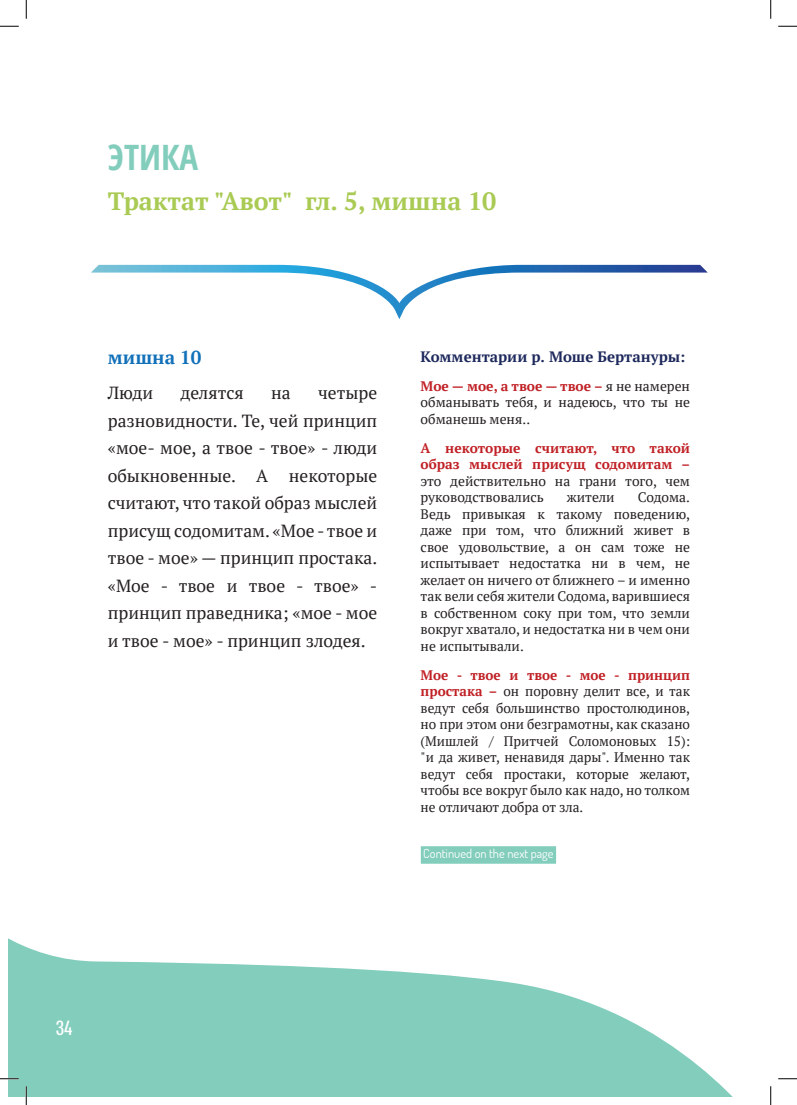
<style>
.page{position:relative;width:797px;height:1105px;background:#fff}
.page>*{position:absolute;margin:0;border:0;box-sizing:border-box;transform-origin:0 0}
.t1{font:700 35px "Open Sans Condensed";color:#82cdbc}
.t2{font:700 25px "PT Serif";color:#a9ca53}
.t3{font:23.75px "Almoni Tzar DL4.0 AAA";color:#fff}
.t4{font:700 18.75px "PT Serif";color:#1070b9}
.t5{font:17.5px/27.5px "PT Serif";color:#231f20;text-align:justify}
.t6{font:700 15px "PT Serif";color:#1d285c}
.t7{font:13.75px/16.5px "PT Serif";color:#231f20;text-align:justify}
.t8{font:700 13.75px/16.5px "PT Serif";color:#c02025}
.t9{font:12.5px "Dosis";color:#fff}
.s1{font-weight:700;color:#c02025}
</style>
<div class="page">
<svg style="left:91px;top:265px;width:616px;height:54px"></svg>
<svg style="left:9px;top:939px;width:723px;height:157px;fill:#82cdbc"></svg>
<div style="left:421px;top:846px;width:135px;height:18px;background:#82cdbc"></div>
<svg style="left:0;top:25px;width:19px;height:2px"></svg>
<svg style="left:778px;top:25px;width:19px;height:2px"></svg>
<svg style="left:0;top:1078px;width:19px;height:1px"></svg>
<svg style="left:25px;top:0;width:2px;height:19px"></svg>
<svg style="left:25px;top:1086px;width:2px;height:19px"></svg>
<svg style="left:770px;top:0;width:1px;height:19px"></svg>
<svg style="left:770px;top:1078px;width:27px;height:27px"></svg>
<h1 class="t1" style="left:108px;top:133px;width:92px">ЭТИКА</h1>
<h2 class="t2" style="left:108px;top:184px;width:390px">Трактат "Авот" гл. 5, мишна 10</h2>
<h3 class="t4" style="left:108px;top:345px;width:95px">мишна 10</h3>
<p class="t5" style="left:108px;top:379px;width:47px">Люди</p>
<p class="t5" style="left:180px;top:379px;width:65px">делятся</p>
<p class="t5" style="left:271px;top:379px;width:21px">на</p>
<p class="t5" style="left:108px;top:379px;width:271px;text-indent:210px">четыре разновидности. Те, чей принцип «мое- мое, а твое - твое» - люди обыкновенные. А некоторые считают, что такой образ мыслей присущ содомитам. «Мое - твое и твое - мое» — принцип простака. «Мое - твое и твое - твое» - принцип праведника; «мое - мое и твое - мое» - принцип злодея.</p>
<p class="t6" style="left:420px;top:346px;width:266px">Комментарии р. Моше Бертануры:</p>
<p class="t7" style="left:420px;top:378px;width:271px"><span class="s1">Мое — мое, а твое — твое –</span> я не намерен обманывать тебя, и надеюсь, что ты не обманешь меня..</p>
<p class="t8" style="left:420px;top:440px;width:271px">А некоторые считают, что такой образ мыслей присущ содомитам –</p>
<p class="t7" style="left:420px;top:473px;width:271px">это действительно на грани того, чем руководствовались</p>
<p class="t7" style="left:420px;top:489px;width:271px;text-indent:217px">Содома.<br>Ведь привыкая к такому поведению, даже при том, что ближний живет в свое удовольствие, а он сам тоже не испытывает недостатка ни в чем, не желает он ничего от ближнего – и именно так вели себя жители Содома, варившиеся в собственном соку при том, что земли вокруг хватало, и недостатка ни в чем они не испытывали.</p>
<p class="t7" style="left:420px;top:667px;width:271px"><span class="s1">Мое - твое и твое - мое - принцип простака –</span> он поровну делит все, и так ведут себя большинство простолюдинов, но при этом они безграмотны, как сказано (Мишлей / Притчей Соломоновых 15): "и да живет, ненавидя дары". Именно так ведут себя простаки, которые желают, чтобы все вокруг было как надо, но толком не отличают добра от зла.</p>
<p class="t7" style="left:567px;top:489px;width:49px">жители</p>
<p class="t9" style="left:423px;top:845px;width:132px">Continued on the next page</p>
<h3 class="t3" style="left:56px;top:1009px;width:18px">34</h3>
</div>
